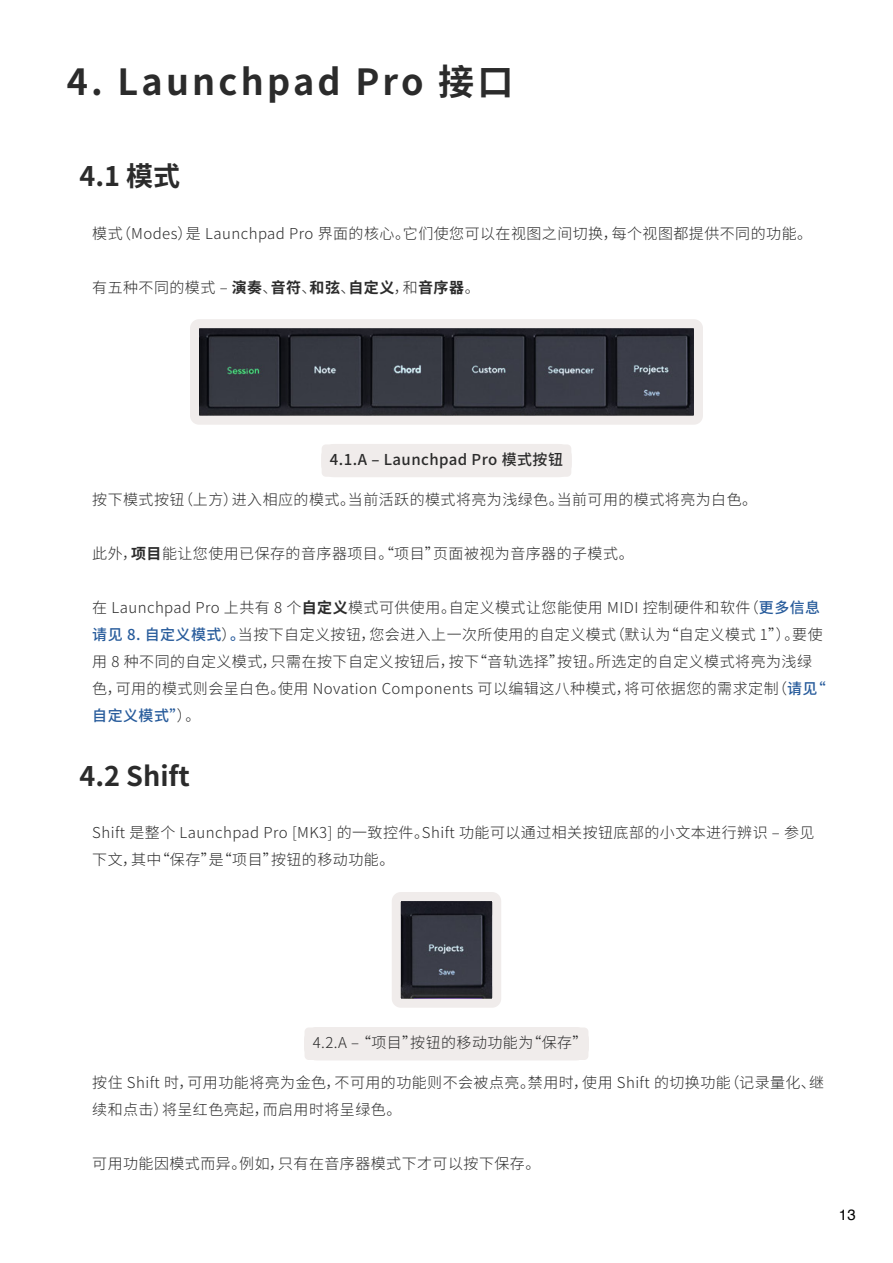
<style>
.page{position:relative;width:893px;height:1263px;background:#fff}
.page>*{position:absolute;margin:0;border:0;box-sizing:border-box;transform-origin:0 0}
.t1{font:700 36px "Noto Sans SC";letter-spacing:.09em;color:#2b2b2b}
.t2{font:700 27px "Noto Sans SC";color:#2b2b2b}
.t3{font:300 15px/27px "Noto Sans SC";letter-spacing:.03em;color:#2b2b2b}
.t4{font:500 15px "Noto Sans SC";letter-spacing:.03em;color:#2b2b2b}
.t5{font:15px "Helvetica";color:#000}
.s1{font-weight:700}
.s2{font-weight:500;color:#275b9b}
</style>
<div class="page">
<div style="left:321px;top:444px;width:251px;height:33px;border:18px solid #f0eceb;border-radius:4px"></div>
<div style="left:304px;top:1027px;width:285px;height:33px;border:18px solid #f0eceb;border-radius:4px"></div>
<img style="left:200px;top:329px;width:493px;height:86px">
<div style="left:190px;top:319px;width:513px;height:106px;border:9px solid #f0eceb;border-radius:4px"></div>
<img style="left:402px;top:902px;width:89px;height:96px">
<div style="left:392px;top:892px;width:109px;height:116px;border:9px solid #f0eceb;border-radius:5px"></div>
<h1 class="t1" style="left:67px;top:62px;width:448px">4. Launchpad Pro 接口</h1>
<h2 class="t2" style="left:80px;top:161px;width:102px">4.1 模式</h2>
<p class="t3" style="left:92px;top:220px;width:721px">模式（Modes）是 Launchpad Pro 界面的核心。它们使您可以在视图之间切换，每个视图都提供不同的功能。</p>
<p class="t3" style="left:92px;top:274px;width:389px">有五种不同的模式 – <span class="s1">演奏</span>、<span class="s1">音符</span>、<span class="s1">和弦</span>、<span class="s1">自定义</span>，和<span class="s1">音序器</span>。</p>
<p class="t4" style="left:330px;top:451px;width:235px">4.1.A – Launchpad Pro 模式按钮</p>
<p class="t3" style="left:92px;top:486px;width:666px">按下模式按钮（上方）进入相应的模式。当前活跃的模式将亮为浅绿色。当前可用的模式将亮为白色。</p>
<p class="t3" style="left:92px;top:540px;width:543px">此外，<span class="s1">项目</span>能让您使用已保存的音序器项目。“项目”页面被视为音序器的子模式。</p>
<p class="t3" style="left:92px;top:594px;width:735px">在 Launchpad Pro 上共有 8 个<span class="s1">自定义</span>模式可供使用。自定义模式让您能使用 MIDI 控制硬件和软件（<span class="s2">更多信息请见 8. 自定义模式</span>）<span class="s2">。</span>当按下自定义按钮，您会进入上一次所使用的自定义模式（默认为“自定义模式 1”）。要使用 8 种不同的自定义模式，只需在按下自定义按钮后，按下“音轨选择”按钮。所选定的自定义模式将亮为浅绿色，可用的模式则会呈白色。使用 Novation Components 可以编辑这八种模式，将可依据您的需求定制（<span class="s2">请见“自定义模式”</span>）。</p>
<h2 class="t2" style="left:80px;top:761px;width:112px">4.2 Shift</h2>
<p class="t3" style="left:92px;top:820px;width:724px">Shift 是整个 Launchpad Pro [MK3] 的一致控件。Shift 功能可以通过相关按钮底部的小文本进行辨识 – 参见下文，其中“保存”是“项目”按钮的移动功能。</p>
<p class="t3" style="left:313px;top:1029px;width:276px">4.2.A – “项目”按钮的移动功能为“保存”</p>
<p class="t3" style="left:92px;top:1069px;width:733px">按住 Shift 时，可用功能将亮为金色，不可用的功能则不会被点亮。禁用时，使用 Shift 的切换功能（记录量化、继续和点击）将呈红色亮起，而启用时将呈绿色。</p>
<p class="t3" style="left:92px;top:1150px;width:450px">可用功能因模式而异。例如，只有在音序器模式下才可以按下保存。</p>
<p class="t5" style="left:839px;top:1203px;width:18px">13</p>
</div>
